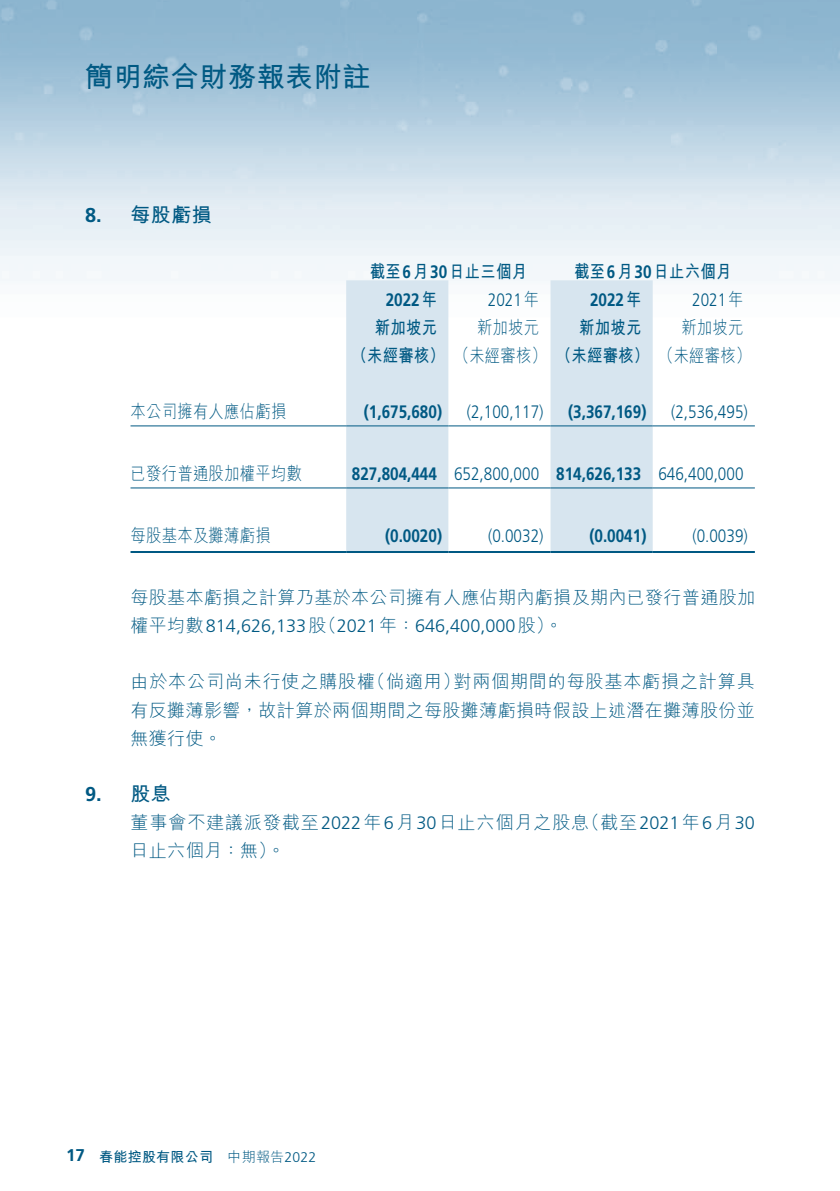
<style>
.page{position:relative;width:840px;height:1191px;background:#fff}
.page>*{position:absolute;margin:0;border:0;box-sizing:border-box;transform-origin:0 0}
.t1{font:700 28px "M Hei HK";letter-spacing:.02em;color:#005983}
._01_H1{font:700 20px "M Hei HK";letter-spacing:.02em;color:#005983}
._01_H1-2{font:700 20px "Frutiger LT Std";color:#005983}
._00_txt{font:300 18px/28px "M Hei HK";letter-spacing:.02em;color:#005983}
._50_Table_txt{font:300 18px "Frutiger LT Std";color:#005983;scale:.85 1}
._50_Table_txt-2{font:700 18px "Frutiger LT Std";color:#005983;scale:.85 1}
._00_txt-2{font:300 18px/28px "M Hei HK";letter-spacing:.05em;color:#005983}
._50_Table_txt-3{font:300 18px "M Hei HK";letter-spacing:.02em;color:#005983;scale:.85 1}
._50_Table_txt-4{font:700 18px "M Hei HK";letter-spacing:.02em;color:#005983;scale:.85 1}
._00_txt-3{font:300 18px "Frutiger LT Std";color:#005983}
.t2{font:700 17px "Frutiger LT Std";color:#005983}
.t3{font:300 14px "M Hei HK";color:#005983}
.t4{font:700 14px "M Hei HK";letter-spacing:.015em;color:#005983}
.s1{font-family:"Frutiger LT Std"}
.s2{font-family:"M Hei HK"}
</style>
<div class="page">
<img style="left:0;top:0;width:839px;height:553px">
<svg style="left:346px;top:280px;width:306px;height:271px;fill:#d7e5ef"></svg>
<hr style="left:130px;top:425px;width:216px;height:1px;background:#005983">
<hr style="left:346px;top:425px;width:102px;height:1px;background:#005983">
<hr style="left:448px;top:425px;width:102px;height:1px;background:#005983">
<hr style="left:550px;top:425px;width:102px;height:1px;background:#005983">
<hr style="left:652px;top:425px;width:102px;height:1px;background:#005983">
<hr style="left:130px;top:487px;width:216px;height:1px;background:#005983">
<hr style="left:346px;top:487px;width:102px;height:1px;background:#005983">
<hr style="left:448px;top:487px;width:102px;height:1px;background:#005983">
<hr style="left:550px;top:487px;width:102px;height:1px;background:#005983">
<hr style="left:652px;top:487px;width:102px;height:1px;background:#005983">
<hr style="left:130px;top:551px;width:216px;height:2px;background:#005983">
<hr style="left:346px;top:551px;width:102px;height:2px;background:#005983">
<hr style="left:448px;top:551px;width:102px;height:2px;background:#005983">
<hr style="left:550px;top:551px;width:102px;height:2px;background:#005983">
<hr style="left:652px;top:551px;width:102px;height:2px;background:#005983">
<h1 class="t1" style="left:85px;top:56px;width:287px">簡明綜合財務報表附註</h1>
<p class="_01_H1-2" style="left:85px;top:203px;width:18px">8.</p>
<p class="_01_H1-2" style="left:85px;top:782px;width:18px">9.</p>
<p class="_01_H1" style="left:130px;top:200px;width:83px">每股虧損</p>
<p class="_50_Table_txt-4" style="left:369px;top:258px;width:186px">截至 月<span class="s1">6 30</span>日止三個月</p>
<p class="_50_Table_txt-4" style="left:573px;top:258px;width:186px">截至 月<span class="s1">6 30</span>日止六個月</p>
<p class="_50_Table_txt-2" style="left:385px;top:289px;width:62px">2022<span class="s2">年</span></p>
<p class="_50_Table_txt" style="left:487px;top:290px;width:62px">2021 <span class="s2">年</span></p>
<p class="_50_Table_txt-2" style="left:589px;top:289px;width:62px">2022 <span class="s2">年</span></p>
<p class="_50_Table_txt" style="left:691px;top:290px;width:62px">2021 <span class="s2">年</span></p>
<p class="_50_Table_txt-4" style="left:374px;top:314px;width:75px">新加坡元</p>
<p class="_50_Table_txt-3" style="left:476px;top:318px;width:75px">新加坡元</p>
<p class="_50_Table_txt-4" style="left:578px;top:314px;width:75px">新加坡元</p>
<p class="_50_Table_txt-3" style="left:681px;top:318px;width:75px">新加坡元</p>
<p class="_50_Table_txt-4" style="left:351px;top:342px;width:111px">（未經審核）</p>
<p class="_50_Table_txt-3" style="left:453px;top:346px;width:111px">（未經審核）</p>
<p class="_50_Table_txt-4" style="left:556px;top:342px;width:111px">（未經審核）</p>
<p class="_50_Table_txt-3" style="left:658px;top:346px;width:111px">（未經審核(</p>
<p class="_50_Table_txt-3" style="left:130px;top:402px;width:185px">本公司擁有人應佔虧損</p>
<p class="_50_Table_txt-2" style="left:363px;top:401px;width:94px">)1,675,680(</p>
<p class="_50_Table_txt" style="left:466px;top:402px;width:92px">)2,100,117(</p>
<p class="_50_Table_txt-2" style="left:567px;top:401px;width:94px">)3,367,169(</p>
<p class="_50_Table_txt" style="left:670px;top:402px;width:92px">)2,536,495(</p>
<p class="_50_Table_txt-3" style="left:130px;top:464px;width:203px">已發行普通股加權平均數</p>
<p class="_50_Table_txt-2" style="left:351px;top:463px;width:102px">827,804,444</p>
<p class="_50_Table_txt" style="left:453px;top:464px;width:102px">652,800,000</p>
<p class="_50_Table_txt-2" style="left:556px;top:463px;width:102px">814,626,133</p>
<p class="_50_Table_txt" style="left:658px;top:464px;width:102px">646,400,000</p>
<p class="_50_Table_txt-3" style="left:130px;top:526px;width:166px">每股基本及攤薄虧損</p>
<p class="_50_Table_txt-2" style="left:385px;top:525px;width:69px">)0.0020(</p>
<p class="_50_Table_txt" style="left:488px;top:526px;width:67px">)0.0032(</p>
<p class="_50_Table_txt-2" style="left:589px;top:525px;width:69px">)0.0041(</p>
<p class="_50_Table_txt" style="left:692px;top:526px;width:67px">)0.0039(</p>
<p class="_00_txt" style="left:130px;top:583px;width:625px">每股基本虧損之計算乃基於本公司擁有人應佔期內虧損及期內已發行普通股加權平均數<span class="s1">814,626,133</span> （股 <span class="s1">2021</span>年：<span class="s1">646,400,000</span>股。(</p>
<p class="_00_txt-2" style="left:453px;top:667px;width:302px">對兩個期間的每股基本虧損之計算具</p>
<p class="_00_txt" style="left:367px;top:667px;width:94px">（倘適用）</p>
<p class="_00_txt" style="left:130px;top:667px;width:625px">由於本公司尚未行使之購股權<br>有反攤薄影響，故計算於兩個期間之每股攤薄虧損時假設上述潛在攤薄股份並無獲行使。</p>
<p class="_01_H1" style="left:130px;top:778px;width:42px">股息</p>
<p class="_00_txt-3" style="left:581px;top:812px;width:174px"><span class="s2">（截至</span>2021<span class="s2">年</span>6<span class="s2">月</span>30</p>
<p class="_00_txt-2" style="left:130px;top:807px;width:460px">董事會不建議派發截至<span class="s1">2022</span>年<span class="s1">6</span>月<span class="s1">30</span>日止六個月之股息日止六個月：無。(</p>
<p class="t2" style="left:66px;top:1145px;width:20px">17</p>
<p class="t4" style="left:99px;top:1146px;width:115px">春能控股有限公司</p>
<p class="t3" style="left:227px;top:1149px;width:90px">中期報告<span class="s1">2022</span></p>
</div>
